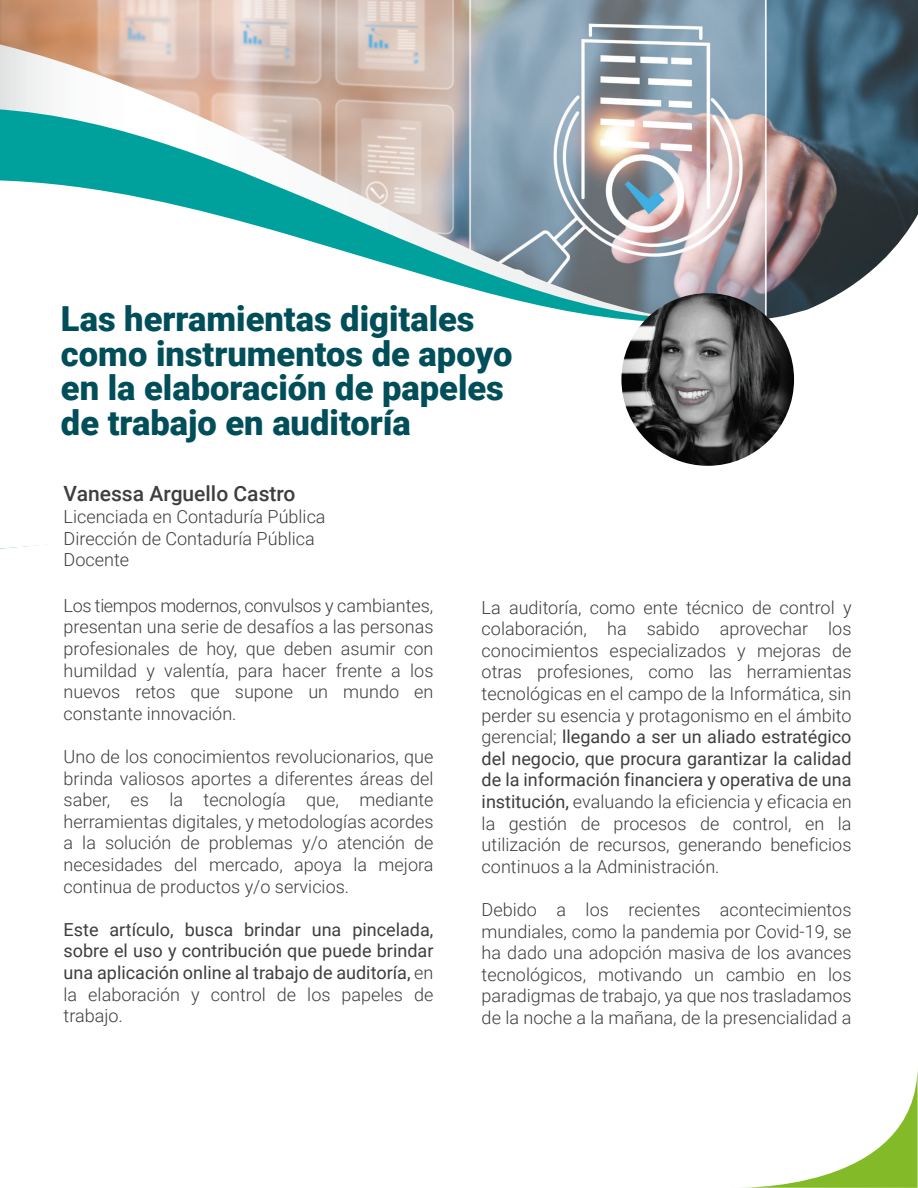
<style>
.page{position:relative;width:918px;height:1188px;background:#fff}
.page>*{position:absolute;margin:0;border:0;box-sizing:border-box;transform-origin:0 0}
.t1{font:900 34.5px/34.5px "Roboto";color:#004e59}
.t2{font:500 21px "Roboto";color:#3e3e3f}
.t3{font:300 18px/21.6px "Roboto";color:#3e3e3f;text-align:justify}
.t4{font:18px/21.6px "Roboto";color:#3e3e3f;text-align:justify}
.s1{font-weight:300}
.s2{font-weight:400}
</style>
<div class="page">
<svg style="left:741px;top:1068px;width:177px;height:120px"></svg>
<img style="left:0;top:0;width:918px;height:326px">
<img style="left:621px;top:293px;width:173px;height:173px;border-radius:86px">
<h1 class="t1" style="left:61px;top:300px;width:453px">Las herramientas digitales como instrumentos de apoyo en la elaboración de papeles de trabajo en auditoría</h1>
<p class="t2" style="left:64px;top:479px;width:233px">Vanessa Arguello Castro</p>
<p class="t3" style="left:64px;top:505px;width:264px;text-align:left">Licenciada en Contaduría Pública<br>Dirección de Contaduría Pública<br>Docente</p>
<p class="t3" style="left:64px;top:594px;width:371px">Los tiempos modernos, convulsos y cambiantes, presentan una serie de desafíos a las personas profesionales de hoy, que deben asumir con humildad y valentía, para hacer frente a los nuevos retos que supone un mundo en constante innovación.</p>
<p class="t3" style="left:64px;top:745px;width:371px">Uno de los conocimientos revolucionarios, que brinda valiosos aportes a diferentes áreas del saber, es la tecnología que, mediante herramientas digitales, y metodologías acordes a la solución de problemas y/o atención de necesidades del mercado, apoya la mejora continua de productos y/o servicios.</p>
<p class="t4" style="left:64px;top:918px;width:371px">Este artículo, busca brindar una pincelada, sobre el uso y contribución que puede brindar una aplicación online al trabajo de auditoría, <span class="s1">en la elaboración y control de los papeles de trabajo.</span></p>
<p class="t3" style="left:482px;top:596px;width:371px">La auditoría, como ente técnico de control y colaboración, ha sabido aprovechar los conocimientos especializados y mejoras de otras profesiones, como las herramientas tecnológicas en el campo de la Informática, sin perder su esencia y protagonismo en el ámbito gerencial; <span class="s2">llegando a ser un aliado estratégico del negocio, que procura garantizar la calidad de la información financiera y operativa de una institución,</span> evaluando la eficiencia y eficacia en la gestión de procesos de control, en la utilización de recursos, generando beneficios continuos a la Administración.</p>
<p class="t3" style="left:482px;top:898px;width:371px">Debido a los recientes acontecimientos mundiales, como la pandemia por Covid-19, se ha dado una adopción masiva de los avances tecnológicos, motivando un cambio en los paradigmas de trabajo, ya que nos trasladamos de la noche a la mañana, de la presencialidad a</p>
</div>
